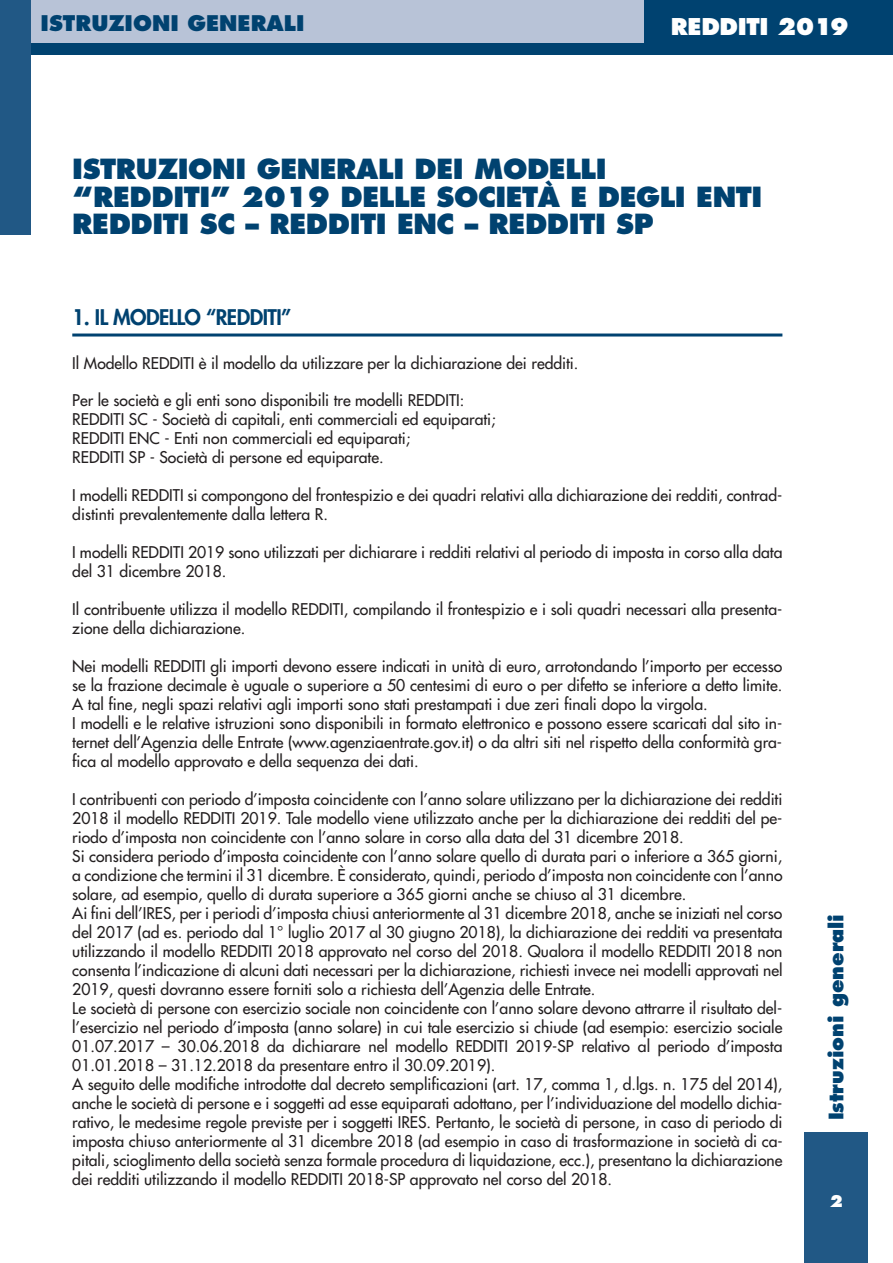
<style>
.page{position:relative;width:893px;height:1263px;background:#fff}
.page>*{position:absolute;margin:0;border:0;box-sizing:border-box;transform-origin:0 0}
.t1{font:800 27px/27.3px "Futura";letter-spacing:-.015em;color:#004270}
.t2{font:800 22.5px "Futura";letter-spacing:-.015em;color:#fff}
.t3{font:800 21px "Futura";letter-spacing:-.025em;color:#004270}
.t4{font:800 21px "Futura";color:#004270}
.t5{font:800 19.5px "Futura";color:#004270}
.t6{font:15.75px/19px "Futura";color:#231f20}
.t7{font:800 15.75px "Futura";color:#fff}
</style>
<div class="page">
<hr style="left:72px;top:333px;width:710px;height:3px;background:#004270">
<div style="left:804px;top:1132px;width:64px;height:131px;background:#215885"></div>
<div style="left:30px;top:0;width:863px;height:54px;background:#004270"></div>
<div style="left:30px;top:0;width:614px;height:43px;background:#b8c3d7"></div>
<div style="left:0;top:0;width:30px;height:235px;background:#215885"></div>
<h3 class="t4" style="left:41px;top:14px;width:265px">ISTRUZIONI GENERALI</h3>
<h2 class="t2" style="left:671px;top:16px;width:179px">REDDITI 2019</h2>
<h1 class="t1" style="left:72px;top:158px;width:691px">ISTRUZIONI GENERALI DEI MODELLI “REDDITI” 2019 DELLE SOCIETÀ E DEGLI ENTI<br>REDDITI SC – REDDITI ENC – REDDITI SP</h1>
<h3 class="t3" style="left:72px;top:307px;width:221px">1. IL MODELLO “REDDITI”</h3>
<p class="t6" style="left:72px;top:355px;width:508px">Il Modello REDDITI è il modello da utilizzare per la dichiarazione dei redditi.</p>
<p class="t6" style="left:72px;top:392px;width:425px">Per le società e gli enti sono disponibili tre modelli REDDITI:<br>REDDITI SC - Società di capitali, enti commerciali ed equiparati; REDDITI ENC - Enti non commerciali ed equiparati;<br>REDDITI SP - Società di persone ed equiparate.</p>
<p class="t6" style="left:72px;top:487px;width:712px">I modelli REDDITI si compongono del frontespizio e dei quadri relativi alla dichiarazione dei redditi, contrad&shy;distinti prevalentemente dalla lettera R.</p>
<p class="t6" style="left:72px;top:544px;width:712px">I modelli REDDITI 2019 sono utilizzati per dichiarare i redditi relativi al periodo di imposta in corso alla data del 31 dicembre 2018.</p>
<p class="t6" style="left:72px;top:601px;width:712px">Il contribuente utilizza il modello REDDITI, compilando il frontespizio e i soli quadri necessari alla presenta&shy;zione della dichiarazione.</p>
<p class="t6" style="left:72px;top:658px;width:712px">Nei modelli REDDITI gli importi devono essere indicati in unità di euro, arrotondando l’importo per eccesso se la frazione decimale è uguale o superiore a 50 centesimi di euro o per difetto se inferiore a detto limite.<br>A tal fine, negli spazi relativi agli importi sono stati prestampati i due zeri finali dopo la virgola.<br>I modelli e le relative istruzioni sono disponibili in formato elettronico e possono essere scaricati dal sito in&shy;ternet dell’Agenzia delle Entrate (www.agenziaentrate.gov.it) o da altri siti nel rispetto della conformità gra&shy;fica al modello approvato e della sequenza dei dati.</p>
<p class="t6" style="left:72px;top:791px;width:712px">I contribuenti con periodo d’imposta coincidente con l’anno solare utilizzano per la dichiarazione dei redditi 2018 il modello REDDITI 2019. Tale modello viene utilizzato anche per la dichiarazione dei redditi del pe&shy;riodo d’imposta non coincidente con l’anno solare in corso alla data del 31 dicembre 2018.<br>Si considera periodo d’imposta coincidente con l’anno solare quello di durata pari o inferiore a 365 giorni, a condizione che termini il 31 dicembre. È considerato, quindi, periodo d’imposta non coincidente con l’anno solare, ad esempio, quello di durata superiore a 365 giorni anche se chiuso al 31 dicembre.<br>Ai fini dell’IRES, per i periodi d’imposta chiusi anteriormente al 31 dicembre 2018, anche se iniziati nel corso del 2017 (ad es. periodo dal 1° luglio 2017 al 30 giugno 2018), la dichiarazione dei redditi va presentata utilizzando il modello REDDITI 2018 approvato nel corso del 2018. Qualora il modello REDDITI 2018 non consenta l’indicazione di alcuni dati necessari per la dichiarazione, richiesti invece nei modelli approvati nel 2019, questi dovranno essere forniti solo a richiesta dell’Agenzia delle Entrate.<br>Le società di persone con esercizio sociale non coincidente con l’anno solare devono attrarre il risultato del&shy;l’esercizio nel periodo d’imposta (anno solare) in cui tale esercizio si chiude (ad esempio: esercizio sociale 01.07.2017 – 30.06.2018 da dichiarare nel modello REDDITI 2019-SP relativo al periodo d’imposta 01.01.2018 – 31.12.2018 da presentare entro il 30.09.2019).<br>A seguito delle modifiche introdotte dal decreto semplificazioni (art. 17, comma 1, d.lgs. n. 175 del 2014), anche le società di persone e i soggetti ad esse equiparati adottano, per l’individuazione del modello dichia&shy;rativo, le medesime regole previste per i soggetti IRES. Pertanto, le società di persone, in caso di periodo di imposta chiuso anteriormente al 31 dicembre 2018 (ad esempio in caso di trasformazione in società di ca&shy;pitali, scioglimento della società senza formale procedura di liquidazione, ecc.), presentano la dichiarazione dei redditi utilizzando il modello REDDITI 2018-SP approvato nel corso del 2018.</p>
<p class="t5" style="left:827px;top:1120px;width:208px;rotate:-90deg">Istruzioni generali</p>
<p class="t7" style="left:830px;top:1194px;width:15px">2</p>
</div>
